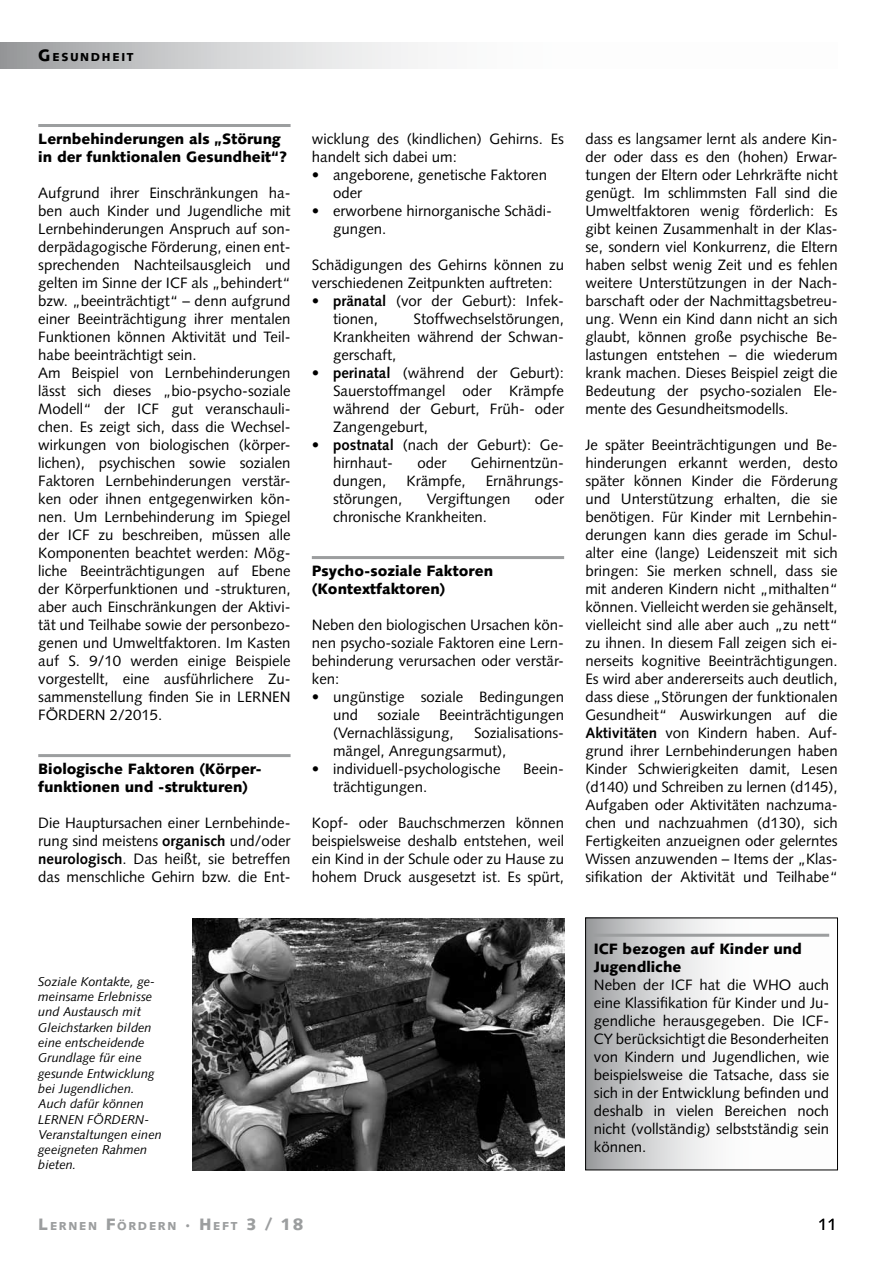
<style>
.page{position:relative;width:893px;height:1263px;background:#fff}
.page>*{position:absolute;margin:0;border:0;box-sizing:border-box;transform-origin:0 0}
.t1{font:16.5px "Syntax LT";color:#000}
.t2{font:15px/18px "Syntax LT";color:#000}
.t3{font:900 15px/18px "Syntax LT";color:#000}
.t4{font:italic 12.75px/15.3px "Syntax LT";color:#000}
.t5{font:900 11.55px "Syntax LT";letter-spacing:.145em;color:#9c9e9f}
.t6{font:900 11.55px "Syntax LT";letter-spacing:.145em;color:#000}
.s1{font-size:16.5px}
.s2{font-weight:700}
</style>
<div class="page">
<svg style="left:0;top:43px;width:418px;height:25px;background:#cdcecf"></svg>
<svg style="left:587px;top:920px;width:243px;height:248px"></svg>
<div style="left:585px;top:918px;width:253px;height:252px;border:1px solid #000"></div>
<hr style="left:594px;top:934px;width:235px;height:3px;background:#9c9e9f">
<hr style="left:38px;top:124px;width:253px;height:3px;background:#9c9e9f">
<hr style="left:38px;top:754px;width:253px;height:3px;background:#9c9e9f">
<hr style="left:312px;top:556px;width:252px;height:3px;background:#9c9e9f">
<img style="left:193px;top:918px;width:371px;height:252px">
<p class="t6" style="left:38px;top:50px;width:97px"><span class="s1">G</span> ESUNDHEIT</p>
<p class="t3" style="left:38px;top:130px;width:250px">Lernbehinderungen als „Störung in der funktionalen Gesundheit“?</p>
<p class="t2" style="left:38px;top:184px;width:254px">Aufgrund ihrer Einschränkungen ha&shy;ben auch Kinder und Jugendliche mit Lernbehinderungen Anspruch auf son&shy;derpädagogische Förderung, einen ent&shy;sprechenden Nachteilsausgleich und gelten im Sinne der ICF als „behindert“ bzw. „beeinträchtigt“ – denn aufgrund einer Beeinträchtigung ihrer mentalen Funktionen können Aktivität und Teil&shy;habe beeinträchtigt sein.<br>Am Beispiel von Lernbehinderungen lässt sich dieses „bio-psycho-soziale Modell“ der ICF gut veranschauli&shy;chen. Es zeigt sich, dass die Wechsel&shy;wirkungen von biologischen (körper&shy;lichen), psychischen sowie sozialen Faktoren Lernbehinderungen verstär&shy;ken oder ihnen entgegenwirken kön&shy;nen. Um Lernbehinderung im Spiegel der ICF zu beschreiben, müssen alle Komponenten beachtet werden: Mög&shy;liche Beeinträchtigungen auf Ebene der Körperfunktionen und -strukturen, aber auch Einschränkungen der Aktivi&shy;tät und Teilhabe sowie der personbezo&shy;genen und Umweltfaktoren. Im Kasten auf S. 9/10 werden einige Beispiele vorgestellt, eine ausführlichere Zu&shy;sammenstellung finden Sie in LERNEN FÖRDERN 2/2015.</p>
<p class="t3" style="left:38px;top:760px;width:225px">Biologische Faktoren (Körper&shy;funktionen und -strukturen)</p>
<p class="t2" style="left:38px;top:814px;width:254px;text-align:justify">Die Hauptursachen einer Lernbehinde&shy;rung sind meistens <span class="s2">organisch</span> und/oder <span class="s2">neurologisch</span>. Das heißt, sie betreffen das menschliche Gehirn bzw. die Ent-</p>
<p class="t2" style="left:312px;top:130px;width:254px">wicklung des (kindlichen) Gehirns. Es handelt sich dabei um:</p>
<p class="t2" style="left:333px;top:166px;width:215px;text-indent:-21px">• angeborene, genetische Faktoren oder</p>
<p class="t2" style="left:333px;top:202px;width:220px;text-indent:-21px">• erworbene hirnorganische Schädi&shy;gungen.</p>
<p class="t2" style="left:312px;top:256px;width:254px">Schädigungen des Gehirns können zu verschiedenen Zeitpunkten auftreten:</p>
<p class="t2" style="left:333px;top:292px;width:233px;text-indent:-21px">• <span class="s2">pränatal</span> (vor der Geburt): Infek&shy;tionen,</p>
<p class="t2" style="left:333px;top:310px;width:233px;text-align:justify;text-indent:80px">Stoffwechselstörungen, Krankheiten während der Schwan&shy;gerschaft,</p>
<p class="t2" style="left:333px;top:364px;width:233px;text-align:justify;text-indent:-21px">• <span class="s2">perinatal</span> (während der Geburt):<br>Sauerstoffmangel oder Krämpfe während der Geburt, Früh- oder Zangengeburt,</p>
<p class="t2" style="left:333px;top:436px;width:233px;text-indent:-21px">• <span class="s2">postnatal</span> (nach der Geburt): Ge&shy;hirnhaut-</p>
<p class="t2" style="left:417px;top:454px;width:31px">oder</p>
<p class="t2" style="left:471px;top:454px;width:95px">Gehirnentzün-</p>
<p class="t2" style="left:333px;top:472px;width:55px">dungen,</p>
<p class="t2" style="left:406px;top:472px;width:61px">Krämpfe,</p>
<p class="t2" style="left:486px;top:472px;width:80px">Ernährungs-</p>
<p class="t2" style="left:333px;top:490px;width:71px">störungen,</p>
<p class="t2" style="left:427px;top:490px;width:85px">Vergiftungen</p>
<p class="t2" style="left:535px;top:490px;width:31px">oder</p>
<p class="t2" style="left:333px;top:508px;width:156px">chronische Krankheiten.</p>
<p class="t3" style="left:312px;top:562px;width:183px">Psycho-soziale Faktoren (Kontextfaktoren)</p>
<p class="t2" style="left:312px;top:616px;width:254px;text-align:justify">Neben den biologischen Ursachen kön&shy;nen psycho-soziale Faktoren eine Lern&shy;behinderung verursachen oder verstär&shy;ken:</p>
<p class="t2" style="left:333px;top:688px;width:233px;text-indent:-21px">• ungünstige soziale Bedingungen und</p>
<p class="t2" style="left:333px;top:706px;width:233px;text-indent:106px">Beeinträchtigungen (Vernachlässigung,</p>
<p class="t2" style="left:377px;top:706px;width:44px">soziale</p>
<p class="t2" style="left:333px;top:724px;width:233px;text-indent:141px">Sozialisations&shy;mängel, Anregungsarmut),</p>
<p class="t2" style="left:312px;top:760px;width:190px">• individuell-psychologische</p>
<p class="t2" style="left:523px;top:760px;width:42px">Beein-</p>
<p class="t2" style="left:333px;top:778px;width:96px">trächtigungen.</p>
<p class="t2" style="left:312px;top:814px;width:254px;text-align:justify">Kopf- oder Bauchschmerzen können beispielsweise deshalb entstehen, weil ein Kind in der Schule oder zu Hause zu hohem Druck ausgesetzt ist. Es spürt,</p>
<p class="t2" style="left:585px;top:130px;width:254px;text-align:justify">dass es langsamer lernt als andere Kin&shy;der oder dass es den (hohen) Erwar&shy;tungen der Eltern oder Lehrkräfte nicht genügt. Im schlimmsten Fall sind die Umweltfaktoren wenig förderlich: Es gibt keinen Zusammenhalt in der Klas&shy;se, sondern viel Konkurrenz, die Eltern haben selbst wenig Zeit und es fehlen weitere Unterstützungen in der Nach&shy;barschaft oder der Nachmittagsbetreu&shy;ung. Wenn ein Kind dann nicht an sich glaubt, können große psychische Be&shy;lastungen entstehen – die wiederum krank machen. Dieses Beispiel zeigt die Bedeutung der psycho-sozialen Ele&shy;mente des Gesundheitsmodells.</p>
<p class="t2" style="left:585px;top:436px;width:254px;text-align:justify">Je später Beeinträchtigungen und Be&shy;hinderungen erkannt werden, desto später können Kinder die Förderung und Unterstützung erhalten, die sie benötigen. Für Kinder mit Lernbehin&shy;derungen kann dies gerade im Schul&shy;alter eine (lange) Leidenszeit mit sich bringen: Sie merken schnell, dass sie mit anderen Kindern nicht „mithalten“ können. Vielleicht werden sie gehänselt, vielleicht sind alle aber auch „zu nett“ zu ihnen. In diesem Fall zeigen sich ei&shy;nerseits kognitive Beeinträchtigungen.<br>Es wird aber andererseits auch deutlich, dass diese „Störungen der funktionalen Gesundheit“ Auswirkungen auf die <span class="s2">Aktivitäten</span> von Kindern haben. Auf&shy;grund ihrer Lernbehinderungen haben Kinder Schwierigkeiten damit, Lesen (d140) und Schreiben zu lernen (d145), Aufgaben oder Aktivitäten nachzuma&shy;chen und nachzuahmen (d130), sich Fertigkeiten anzueignen oder gelerntes Wissen anzuwenden – Items der „Klas&shy;sifikation der Aktivität und Teilhabe“</p>
<p class="t4" style="left:38px;top:974px;width:125px">Soziale Kontakte, ge&shy;meinsame Erlebnisse und Austausch mit<br>Gleichstarken bilden eine entscheidende<br>Grundlage für eine gesunde Entwicklung bei Jugendlichen.<br>Auch dafür können<br>LERNEN FÖRDERN-<br>Veranstaltungen einen geeigneten Rahmen bieten.</p>
<p class="t3" style="left:594px;top:939px;width:210px">ICF bezogen auf Kinder und<br>Jugendliche</p>
<p class="t2" style="left:594px;top:975px;width:237px;text-align:justify">Neben der ICF hat die WHO auch eine Klassifikation für Kinder und Ju&shy;gendliche herausgegeben. Die ICF-CY berücksichtigt die Besonderheiten von Kindern und Jugendlichen, wie beispielsweise die Tatsache, dass sie sich in der Entwicklung befinden und deshalb in vielen Bereichen noch nicht (vollständig) selbstständig sein können.</p>
<p class="t5" style="left:38px;top:1219px;width:267px"><span class="s1">L</span>ERNEN <span class="s1">F</span>ÖRDERN <span class="s1">· H</span>EFT <span class="s1">3 / 18</span></p>
<p class="t1" style="left:818px;top:1214px;width:20px">11</p>
</div>
